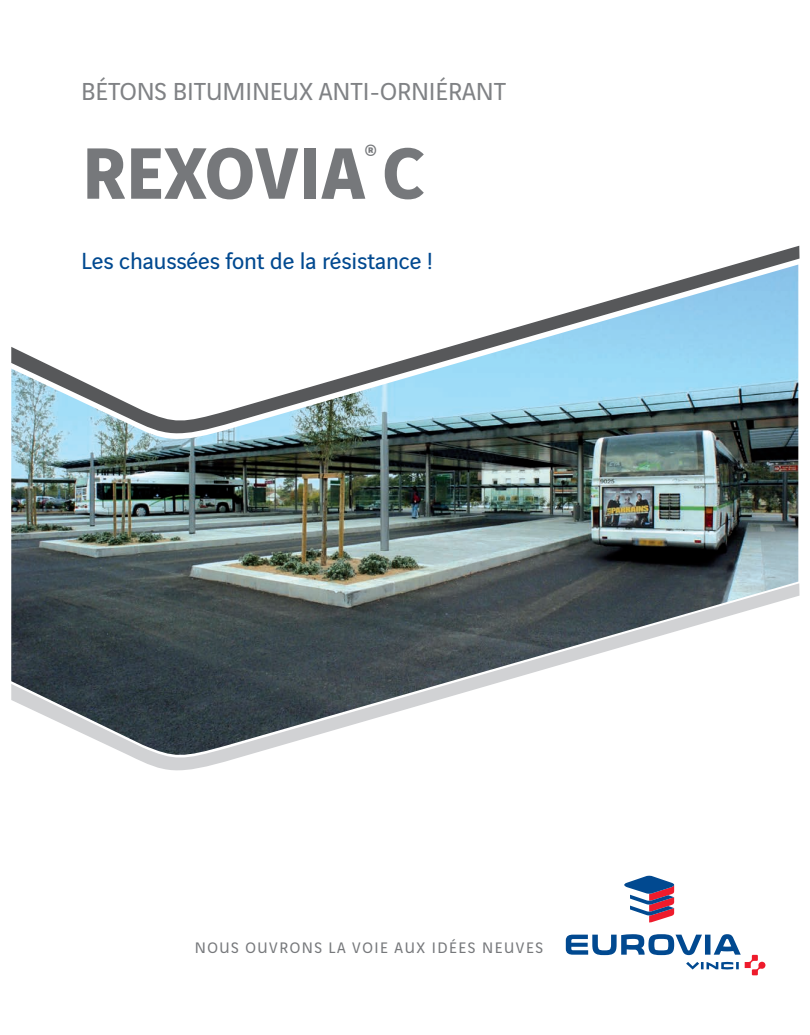
<style>
.page{position:relative;width:810px;height:1035px;background:#fff}
.page>*{position:absolute;margin:0;border:0;box-sizing:border-box;transform-origin:0 0}
.t1{font:700 77.5px "Vinci Sans";letter-spacing:-.005em;color:#76787b}
.t2{font:26.25px "Vinci Sans";letter-spacing:-.005em;color:#808285}
.t3{font:700 25px "Vinci Sans";color:#76787b}
.t4{font:24.88px "Vinci Sans";letter-spacing:-.005em;color:#014990}
.t5{font:16.25px "Vinci Sans";letter-spacing:.095em;color:#76787b}
</style>
<div class="page">
<img style="left:11px;top:443px;width:787px;height:140px">
<svg style="left:11px;top:583px;width:789px;height:188px"></svg>
<img style="left:11px;top:439px;width:788px;height:4px">
<svg style="left:11px;top:246px;width:789px;height:193px"></svg>
<svg style="left:566px;top:876px;width:199px;height:99px"></svg>
<p class="t2" style="left:81px;top:72px;width:55px">BÉTONS</p>
<p class="t2" style="left:173px;top:72px;width:87px">BITU MINEUX</p>
<p class="t2" style="left:319px;top:72px;width:77px">ANTI-ORNIÉRAN</p>
<p class="t2" style="left:494px;top:72px;width:14px">T</p>
<p class="t3" style="left:365px;top:133px;width:13px">®</p>
<h1 class="t1" style="left:82px;top:112px;width:344px">REXOVIA C</h1>
<p class="t4" style="left:81px;top:242px;width:354px">LES CHAUSSÉES FONT DE LA RÉSISTANCE !</p>
<p class="t5" style="left:195px;top:936px;width:350px">NOUS OUVRONS LA VOIE AUX IDÉES NEUVES</p>
</div>
